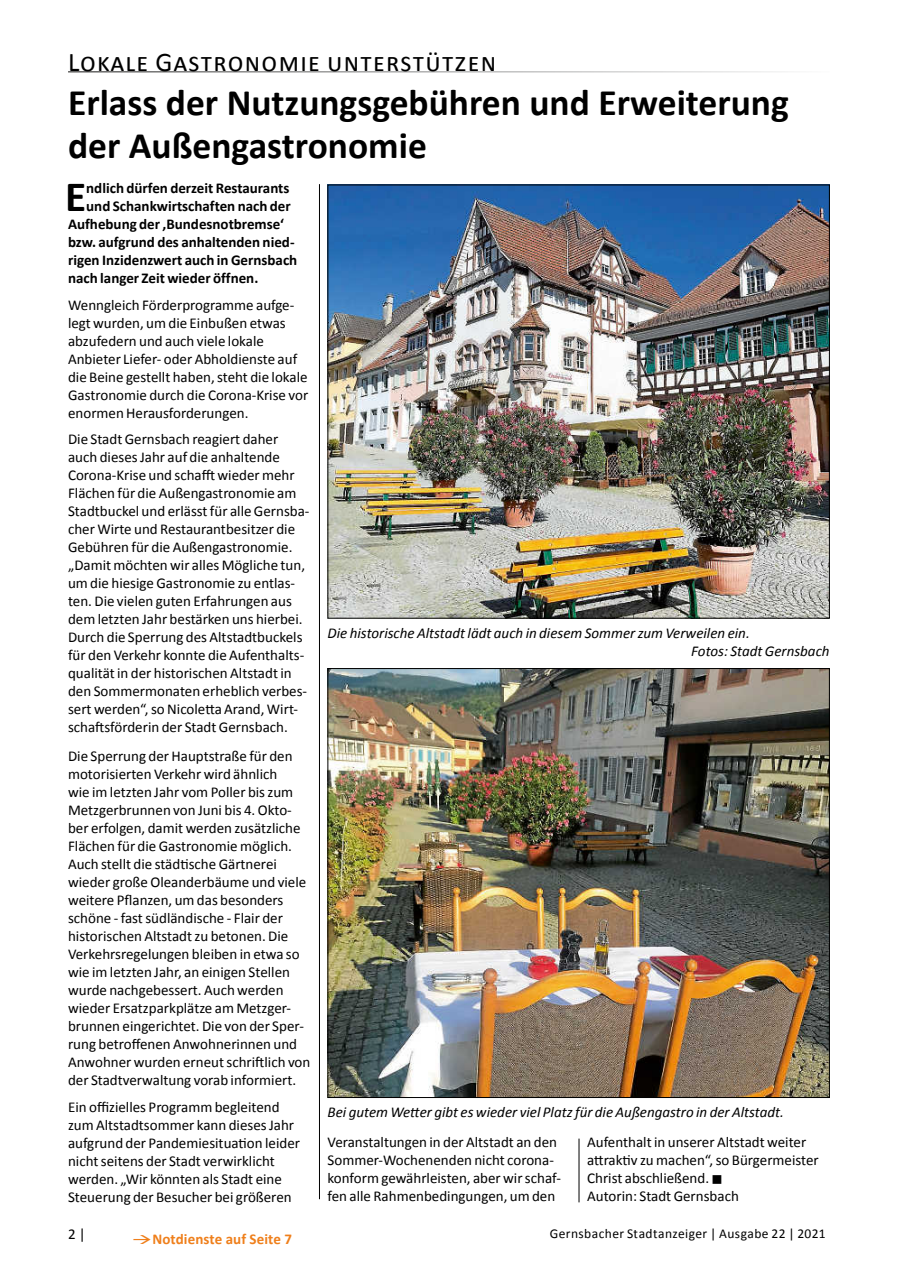
<style>
.page{position:relative;width:902px;height:1280px;background:#fff}
.page>*{position:absolute;margin:0;border:0;box-sizing:border-box;transform-origin:0 0}
.t1{font:700 43.35px "Calibri";color:#000}
.t2{font:700 37.5px/43.5px "Calibri";color:#000}
.t3{font:27px "Calibri";letter-spacing:.05em;color:#000}
.t4{font:15px/18px "Calibri";color:#000}
.t5{font:700 15px "Calibri";color:#000}
.t6{font:italic 15px/18px "Calibri";color:#000}
.t7{font:700 15px "Calibri";letter-spacing:.005em;color:#ef7f1b}
.t8{font:13.5px "Calibri";letter-spacing:.025em;color:#000}
</style>
<div class="page">
<hr style="left:319px;top:184px;width:1px;height:1015px;background:#000">
<img style="left:329px;top:187px;width:498px;height:429px">
<img style="left:329px;top:670px;width:498px;height:426px">
<hr style="left:578px;top:1138px;width:1px;height:64px;background:#000">
<h3 class="t3" style="left:68px;top:45px;width:430px">Lokale Gastronomie unterstützen</h3>
<h2 class="t2" style="left:68px;top:81px;width:722px">Erlass der Nutzungsgebühren und Erweiterung der Außengastronomie</h2>
<h1 class="t1" style="left:65px;top:169px;width:23px">E</h1>
<p class="t5" style="left:86px;top:179px;width:205px">ndlich dürfen derzeit Restaurants</p>
<p class="t5" style="left:86px;top:197px;width:206px">und Schankwirtschaften nach der</p>
<p class="t5" style="left:68px;top:215px;width:217px">Aufhebung der ‚Bundesnotbremse‘</p>
<p class="t5" style="left:68px;top:233px;width:228px">bzw. aufgrund des anhaltenden nied-</p>
<p class="t5" style="left:68px;top:251px;width:231px">rigen Inzidenzwert auch in Gernsbach</p>
<p class="t5" style="left:68px;top:269px;width:192px">nach langer Zeit wieder öffnen.</p>
<p class="t4" style="left:68px;top:296px;width:242px">Wenngleich Förderprogramme aufge&shy;legt wurden, um die Einbußen etwas abzufedern und auch viele lokale Anbieter Liefer- oder Abholdienste auf die Beine gestellt haben, steht die lokale Gastronomie durch die Corona-Krise vor enormen Herausforderungen.</p>
<p class="t4" style="left:68px;top:430px;width:243px">Die Stadt Gernsbach reagiert daher auch dieses Jahr auf die anhaltende Corona-Krise und schafft wieder mehr Flächen für die Außengastronomie am Stadtbuckel und erlässt für alle Gernsba&shy;cher Wirte und Restaurantbesitzer die Gebühren für die Außengastronomie. „Damit möchten wir alles Mögliche tun, um die hiesige Gastronomie zu entlas&shy;ten. Die vielen guten Erfahrungen aus dem letzten Jahr bestärken uns hierbei.<br>Durch die Sperrung des Altstadtbuckels für den Verkehr konnte die Aufenthalts&shy;qualität in der historischen Altstadt in den Sommermonaten erheblich verbes&shy;sert werden“, so Nicoletta Arand, Wirt&shy;schaftsförderin der Stadt Gernsbach.</p>
<p class="t4" style="left:68px;top:747px;width:244px">Die Sperrung der Hauptstraße für den motorisierten Verkehr wird ähnlich<br>wie im letzten Jahr vom Poller bis zum Metzgerbrunnen von Juni bis 4. Okto&shy;ber erfolgen, damit werden zusätzliche Flächen für die Gastronomie möglich.<br>Auch stellt die städtische Gärtnerei wieder große Oleanderbäume und viele weitere Pflanzen, um das besonders schöne - fast südländische - Flair der historischen Altstadt zu betonen. Die Verkehrsregelungen bleiben in etwa so wie im letzten Jahr, an einigen Stellen wurde nachgebessert. Auch werden wieder Ersatzparkplätze am Metzger&shy;brunnen eingerichtet. Die von der Sper&shy;rung betroffenen Anwohnerinnen und Anwohner wurden erneut schriftlich von der Stadtverwaltung vorab informiert.</p>
<p class="t4" style="left:68px;top:1098px;width:233px">Ein offizielles Programm begleitend zum Altstadtsommer kann dieses Jahr aufgrund der Pandemiesituation leider nicht seitens der Stadt verwirklicht werden. „Wir könnten als Stadt eine Steuerung der Besucher bei größeren</p>
<p class="t6" style="left:691px;top:623px;width:140px;text-indent:-363px">Die historische Altstadt lädt auch in diesem Sommer zum Verweilen ein.<br>Fotos: Stadt Gernsbach</p>
<p class="t6" style="left:327px;top:1103px;width:458px">Bei gutem Wetter gibt es wieder viel Platz für die Außengastro in der Altstadt.</p>
<p class="t4" style="left:327px;top:1133px;width:235px">Veranstaltungen in der Altstadt an den Sommer-Wochenenden nicht corona&shy;konform gewährleisten, aber wir schaf&shy;fen alle Rahmenbedingungen, um den</p>
<p class="t4" style="left:587px;top:1133px;width:233px">Aufenthalt in unserer Altstadt weiter attraktiv zu machen“, so Bürgermeister<br>Christ abschließend. ■<br>Autorin: Stadt Gernsbach</p>
<p class="t4" style="left:68px;top:1225px;width:19px">2 |</p>
<p class="t8" style="left:549px;top:1225px;width:277px">Gernsbacher Stadtanzeiger | Ausgabe 22 | 2021</p>
<p class="t7" style="left:152px;top:1229px;width:141px">Notdienste auf Seite 7</p>
</div>
